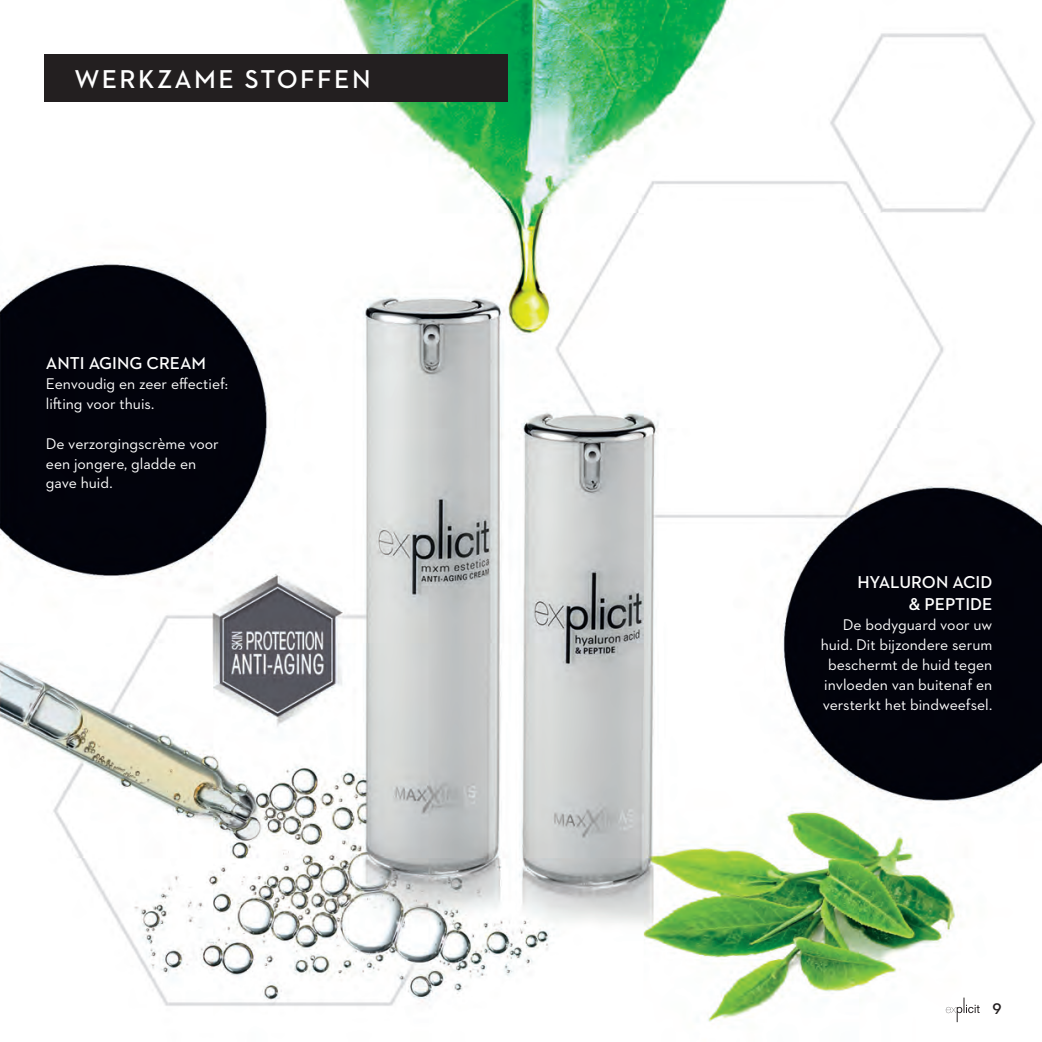
<style>
.page{position:relative;width:1042px;height:1042px;background:#fff}
.page>*{position:absolute;margin:0;border:0;box-sizing:border-box;transform-origin:0 0}
.t1{font:600 26.25px "Neutraface 2 Text";letter-spacing:.09em;color:#fff}
.t2{font:600 17.5px/21.7px "Neutraface 2 Text";color:#fff;text-align:right}
.t3{font:15.75px/19.9px "Neutraface 2 Text";color:#fff}
.t4{font:600 15.75px "Neutraface 2 Text";color:#231f20}
</style>
<div class="page">
<img style="left:0;top:0;width:1042px;height:1023px">
<div style="left:45px;top:55px;width:463px;height:47px;background:#231f20"></div>
<svg style="left:946px;top:997px;width:33px;height:25px"></svg>
<h1 class="t1" style="left:74px;top:63px;width:298px">WERKZAME STOFFEN</h1>
<p class="t2" style="left:46px;top:352px;width:162px">ANTI AGING CREAM</p>
<p class="t3" style="left:46px;top:373px;width:184px">Eenvoudig en zeer effectief: lifting voor thuis.</p>
<p class="t3" style="left:46px;top:433px;width:174px">De verzorgingscrème voor een jongere, gladde en gave huid.</p>
<p class="t2" style="left:857px;top:571px;width:137px">HYALURON ACID &amp; PEPTIDE</p>
<p class="t3" style="left:821px;top:614px;width:173px;text-align:right">De bodyguard voor uw huid. Dit bijzondere serum beschermt de huid tegen invloeden van buitenaf en versterkt het bindweefsel.</p>
<p class="t4" style="left:992px;top:998px;width:11px">9</p>
</div>
